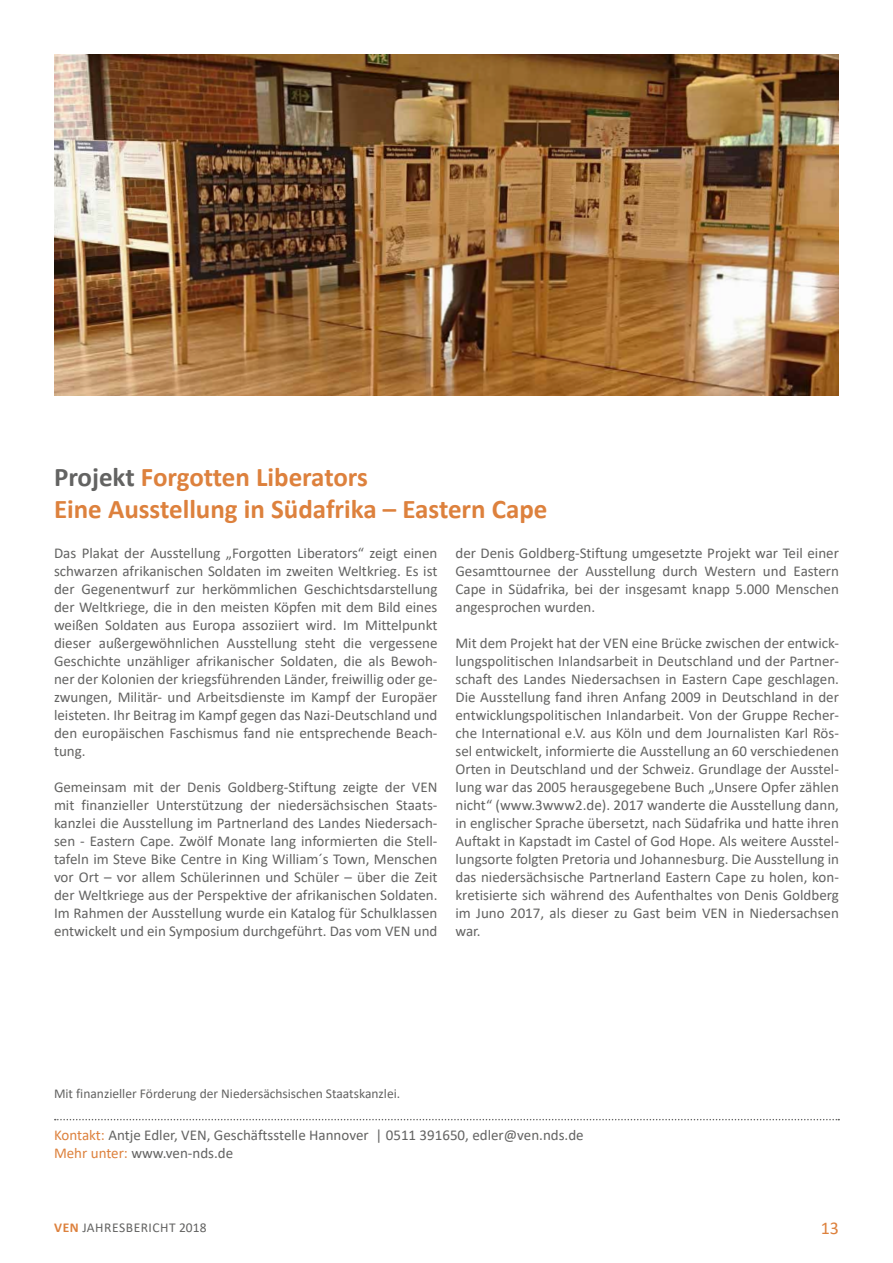
<style>
.page{position:relative;width:893px;height:1263px;background:#fff}
.page>*{position:absolute;margin:0;border:0;box-sizing:border-box;transform-origin:0 0}
.t1{font:700 27px/32.4px "Calibri";color:#dd813d}
.t2{font:18px "Calibri";color:#dd813d}
.t3{font:15px/18px "Calibri";color:#636362;text-align:justify}
.t4{font:13.5px "Calibri";color:#636362}
.t5{font:13.5px "Calibri";letter-spacing:.04em;color:#636362}
.s1{color:#636362}
.s2{color:#dd813d}
.s3{font-weight:700;color:#dd813d}
</style>
<div class="page">
<img style="left:55px;top:55px;width:783px;height:340px">
<svg style="left:55px;top:1119px;width:784px;height:1px"></svg>
<h1 class="t1" style="left:54px;top:460px;width:495px"><span class="s1">Projekt</span> Forgotten Liberators<br>Eine Ausstellung in Südafrika – Eastern Cape</h1>
<p class="t3" style="left:54px;top:544px;width:385px">Das Plakat der Ausstellung „Forgotten Liberators“ zeigt einen schwarzen afrikanischen Soldaten im zweiten Weltkrieg. Es ist der Gegenentwurf zur herkömmlichen Geschichtsdarstellung der Weltkriege, die in den meisten Köpfen mit dem Bild eines weißen Soldaten aus Europa assoziiert wird. Im Mittelpunkt dieser außergewöhnlichen Ausstellung steht die vergessene Geschichte unzähliger afrikanischer Soldaten, die als Bewoh&shy;ner der Kolonien der kriegsführenden Länder, freiwillig oder ge&shy;zwungen, Militär- und Arbeitsdienste im Kampf der Europäer leisteten. Ihr Beitrag im Kampf gegen das Nazi-Deutschland und den europäischen Faschismus fand nie entsprechende Beach&shy;tung.</p>
<p class="t3" style="left:54px;top:778px;width:385px">Gemeinsam mit der Denis Goldberg-Stiftung zeigte der VEN mit finanzieller Unterstützung der niedersächsischen Staats&shy;kanzlei die Ausstellung im Partnerland des Landes Niedersach&shy;sen - Eastern Cape. Zwölf Monate lang informierten die Stell&shy;tafeln im Steve Bike Centre in King William´s Town, Menschen vor Ort – vor allem Schülerinnen und Schüler – über die Zeit der Weltkriege aus der Perspektive der afrikanischen Soldaten.<br>Im Rahmen der Ausstellung wurde ein Katalog für Schulklassen entwickelt und ein Symposium durchgeführt. Das vom VEN und</p>
<p class="t3" style="left:455px;top:544px;width:385px">der Denis Goldberg-Stiftung umgesetzte Projekt war Teil einer Gesamttournee der Ausstellung durch Western und Eastern Cape in Südafrika, bei der insgesamt knapp 5.000 Menschen angesprochen wurden.</p>
<p class="t3" style="left:455px;top:634px;width:385px">Mit dem Projekt hat der VEN eine Brücke zwischen der entwick&shy;lungspolitischen Inlandsarbeit in Deutschland und der Partner&shy;schaft des Landes Niedersachsen in Eastern Cape geschlagen.<br>Die Ausstellung fand ihren Anfang 2009 in Deutschland in der entwicklungspolitischen Inlandarbeit. Von der Gruppe Recher&shy;che International e.V. aus Köln und dem Journalisten Karl Rös&shy;sel entwickelt, informierte die Ausstellung an 60 verschiedenen Orten in Deutschland und der Schweiz. Grundlage der Ausstel&shy;lung war das 2005 herausgegebene Buch „Unsere Opfer zählen nicht“ (www.3www2.de). 2017 wanderte die Ausstellung dann, in englischer Sprache übersetzt, nach Südafrika und hatte ihren Auftakt in Kapstadt im Castel of God Hope. Als weitere Ausstel&shy;lungsorte folgten Pretoria und Johannesburg. Die Ausstellung in das niedersächsische Partnerland Eastern Cape zu holen, kon&shy;kretisierte sich während des Aufenthaltes von Denis Goldberg im Juno 2017, als dieser zu Gast beim VEN in Niedersachsen war.</p>
<p class="t4" style="left:54px;top:1084px;width:348px">Mit finanzieller Förderung der Niedersächsischen Staatskanzlei.</p>
<p class="t3" style="left:54px;top:1125px;width:531px"><span class="s2">Kontakt:</span> Antje Edler, VEN, Geschäftsstelle Hannover | 0511 391650, edler@ven.nds.de<br><span class="s2">Mehr unter:</span> www.ven-nds.de</p>
<p class="t5" style="left:54px;top:1218px;width:154px"><span class="s3">VEN</span> JAHRESBERICHT 2018</p>
<p class="t2" style="left:821px;top:1215px;width:20px">13</p>
</div>
